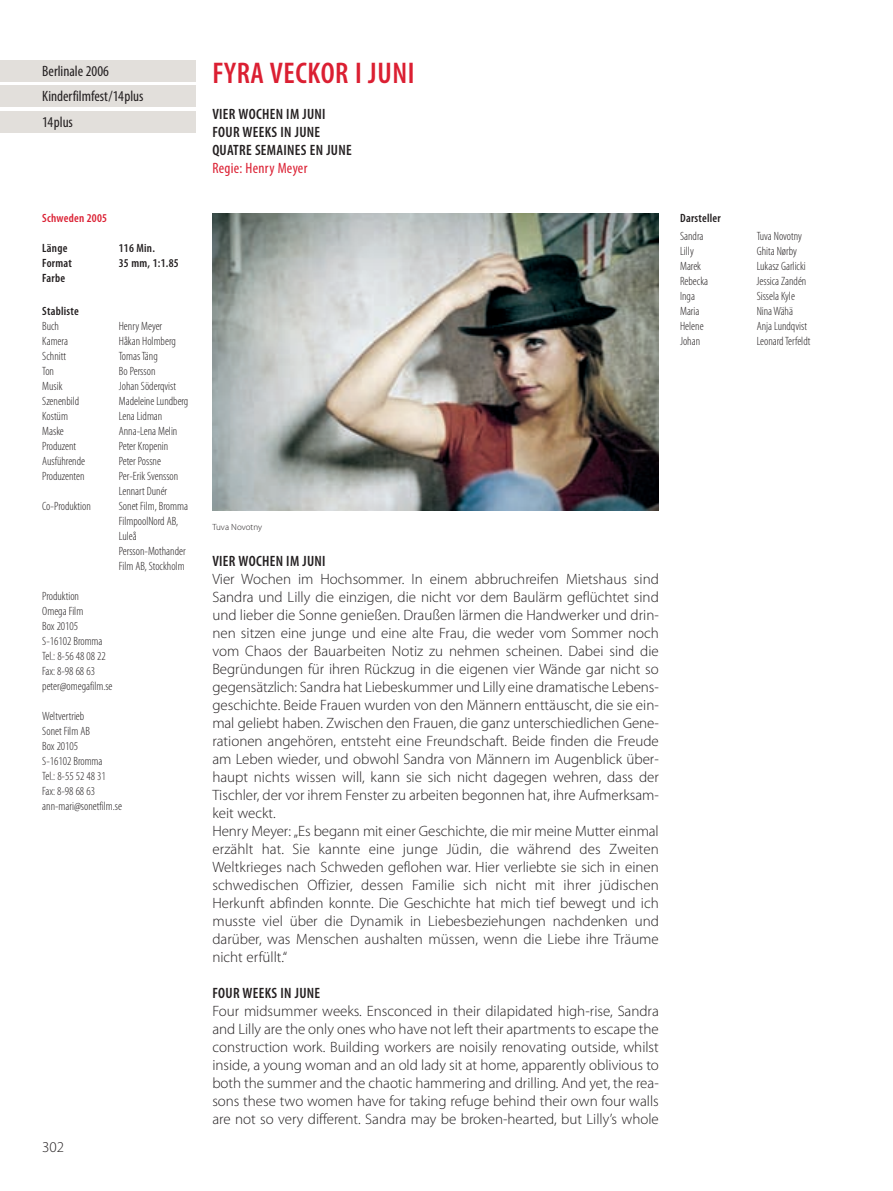
<style>
.page{position:relative;width:893px;height:1191px;background:#fff}
.page>*{position:absolute;margin:0;border:0;box-sizing:border-box;transform-origin:0 0}
.t1{font:600 condensed 30px "Myriad Pro";letter-spacing:.02em;color:#db1f32}
.t2{font:300 15px/18px "Myriad Pro";color:#231f20}
.t3{font:600 condensed 15px/18px "Myriad Pro";letter-spacing:.02em;color:#231f20}
.t4{font:condensed 15px/25.5px "Myriad Pro";color:#231f20}
.t5{font:condensed 15px "Myriad Pro";letter-spacing:.02em;color:#db1f32}
.t6{font:300 condensed 12px/15px "Myriad Pro";color:#231f20}
.t7{font:600 condensed 12px "Myriad Pro";letter-spacing:.02em;color:#231f20}
.t8{font:600 condensed 12px "Myriad Pro";letter-spacing:.02em;color:#db1f32}
.t9{font:300 9px "Myriad Pro";color:#231f20}
</style>
<div class="page">
<img style="left:0;top:60px;width:659px;height:451px">
<p class="t4" style="left:42px;top:59px;width:103px">Berlinale 2006<br>Kinderfilmfest/14plus<br>14plus</p>
<p class="t8" style="left:42px;top:214px;width:66px">Schweden 2005</p>
<p class="t7" style="left:42px;top:244px;width:27px">Länge</p>
<p class="t7" style="left:119px;top:244px;width:38px">116 Min.</p>
<p class="t7" style="left:42px;top:259px;width:31px">Format</p>
<p class="t7" style="left:119px;top:259px;width:61px">35 mm, 1:1.85</p>
<p class="t7" style="left:42px;top:274px;width:24px">Farbe</p>
<p class="t7" style="left:42px;top:307px;width:38px">Stabliste</p>
<p class="t6" style="left:42px;top:319px;width:18px">Buch</p>
<p class="t6" style="left:119px;top:319px;width:45px">Henry Meyer</p>
<p class="t6" style="left:42px;top:334px;width:27px">Kamera</p>
<p class="t6" style="left:119px;top:334px;width:58px">Håkan Holmberg</p>
<p class="t6" style="left:42px;top:349px;width:25px">Schnitt</p>
<p class="t6" style="left:119px;top:349px;width:40px">Tomas Täng</p>
<p class="t6" style="left:42px;top:364px;width:13px">Ton</p>
<p class="t6" style="left:119px;top:364px;width:38px">Bo Persson</p>
<p class="t6" style="left:42px;top:379px;width:22px">Musik</p>
<p class="t6" style="left:119px;top:379px;width:59px">Johan Söderqvist</p>
<p class="t6" style="left:42px;top:394px;width:39px">Szenenbild</p>
<p class="t6" style="left:119px;top:394px;width:71px">Madeleine Lundberg</p>
<p class="t6" style="left:42px;top:409px;width:27px">Kostüm</p>
<p class="t6" style="left:119px;top:409px;width:45px">Lena Lidman</p>
<p class="t6" style="left:42px;top:424px;width:23px">Maske</p>
<p class="t6" style="left:119px;top:424px;width:60px">Anna-Lena Melin</p>
<p class="t6" style="left:42px;top:439px;width:35px">Produzent</p>
<p class="t6" style="left:119px;top:439px;width:51px">Peter Kropenin</p>
<p class="t6" style="left:42px;top:454px;width:44px">Ausführende</p>
<p class="t6" style="left:119px;top:454px;width:44px">Peter Possne</p>
<p class="t6" style="left:42px;top:469px;width:44px">Produzenten</p>
<p class="t6" style="left:119px;top:469px;width:61px">Per-Erik Svensson<br>Lennart Dunér</p>
<p class="t6" style="left:42px;top:499px;width:50px">Co-Produktion</p>
<p class="t6" style="left:119px;top:499px;width:71px">Sonet Film, Bromma<br>FilmpoolNord AB,<br>Luleå<br>Persson-Mothander<br>Film AB, Stockholm</p>
<p class="t6" style="left:42px;top:589px;width:72px">Produktion<br>Omega Film<br>Box 20105<br>S-16102 Bromma<br>Tel.: 8-56 48 08 22<br>Fax: 8-98 68 63 peter@omegafilm.se</p>
<p class="t6" style="left:42px;top:709px;width:81px">Weltvertrieb<br>Sonet Film AB<br>Box 20105<br>S-16102 Bromma<br>Tel.: 8-55 52 48 31<br>Fax: 8-98 68 63 ann-mari@sonetfilm.se</p>
<p class="t2" style="left:42px;top:1138px;width:23px">302</p>
<h1 class="t1" style="left:212px;top:63px;width:204px">FYRA VECKOR I JUNI</h1>
<p class="t3" style="left:212px;top:106px;width:141px">VIER WOCHEN IM JUNI<br>FOUR WEEKS IN JUNE<br>QUATRE SEMAINES EN JUNE</p>
<p class="t5" style="left:212px;top:163px;width:97px">Regie: Henry Meyer</p>
<p class="t7" style="left:680px;top:214px;width:42px">Darsteller</p>
<p class="t6" style="left:680px;top:229px;width:25px">Sandra</p>
<p class="t6" style="left:757px;top:229px;width:47px">Tuva Novotny</p>
<p class="t6" style="left:680px;top:244px;width:15px">Lilly</p>
<p class="t6" style="left:757px;top:244px;width:42px">Ghita Nørby</p>
<p class="t6" style="left:680px;top:259px;width:22px">Marek</p>
<p class="t6" style="left:757px;top:259px;width:51px">Lukasz Garlicki</p>
<p class="t6" style="left:680px;top:274px;width:29px">Rebecka</p>
<p class="t6" style="left:757px;top:274px;width:51px">Jessica Zandén</p>
<p class="t6" style="left:680px;top:289px;width:16px">Inga</p>
<p class="t6" style="left:757px;top:289px;width:40px">Sissela Kyle</p>
<p class="t6" style="left:680px;top:304px;width:21px">Maria</p>
<p class="t6" style="left:757px;top:304px;width:38px">Nina Wähä</p>
<p class="t6" style="left:680px;top:319px;width:25px">Helene</p>
<p class="t6" style="left:757px;top:319px;width:52px">Anja Lundqvist</p>
<p class="t6" style="left:680px;top:334px;width:22px">Johan</p>
<p class="t6" style="left:757px;top:334px;width:55px">Leonard Terfeldt</p>
<p class="t9" style="left:212px;top:523px;width:51px">Tuva Novotny</p>
<p class="t3" style="left:212px;top:553px;width:115px">VIER WOCHEN IM JUNI</p>
<p class="t2" style="left:212px;top:570px;width:448px">Vier Wochen im Hochsommer. In einem abbruchreifen Mietshaus sind Sandra und Lilly die einzigen, die nicht vor dem Baulärm geflüchtet sind und lieber die Sonne genießen. Draußen lärmen die Handwerker und drin&shy;nen sitzen eine junge und eine alte Frau, die weder vom Sommer noch vom Chaos der Bauarbeiten Notiz zu nehmen scheinen. Dabei sind die Begründungen für ihren Rückzug in die eigenen vier Wände gar nicht so gegensätzlich: Sandra hat Liebeskummer und Lilly eine dramatische Lebens&shy;geschichte. Beide Frauen wurden von den Männern enttäuscht, die sie ein&shy;mal geliebt haben. Zwischen den Frauen, die ganz unterschiedlichen Gene&shy;rationen angehören, entsteht eine Freundschaft. Beide finden die Freude am Leben wieder, und obwohl Sandra von Männern im Augenblick über&shy;haupt nichts wissen will, kann sie sich nicht dagegen wehren, dass der Tischler, der vor ihrem Fenster zu arbeiten begonnen hat, ihre Aufmerksam&shy;keit weckt.<br>Henry Meyer: „Es begann mit einer Geschichte, die mir meine Mutter einmal erzählt hat. Sie kannte eine junge Jüdin, die während des Zweiten Weltkrieges nach Schweden geflohen war. Hier verliebte sie sich in einen schwedischen Offizier, dessen Familie sich nicht mit ihrer jüdischen Herkunft abfinden konnte. Die Geschichte hat mich tief bewegt und ich musste viel über die Dynamik in Liebesbeziehungen nachdenken und darüber, was Menschen aushalten müssen, wenn die Liebe ihre Träume nicht erfüllt.“</p>
<p class="t3" style="left:212px;top:985px;width:109px">FOUR WEEKS IN JUNE</p>
<p class="t2" style="left:212px;top:1002px;width:448px;text-align:justify">Four midsummer weeks. Ensconced in their dilapidated high-rise, Sandra and Lilly are the only ones who have not left their apartments to escape the construction work. Building workers are noisily renovating outside, whilst inside, a young woman and an old lady sit at home, apparently oblivious to both the summer and the chaotic hammering and drilling. And yet, the rea&shy;sons these two women have for taking refuge behind their own four walls are not so very different. Sandra may be broken-hearted, but Lilly’s whole</p>
</div>
